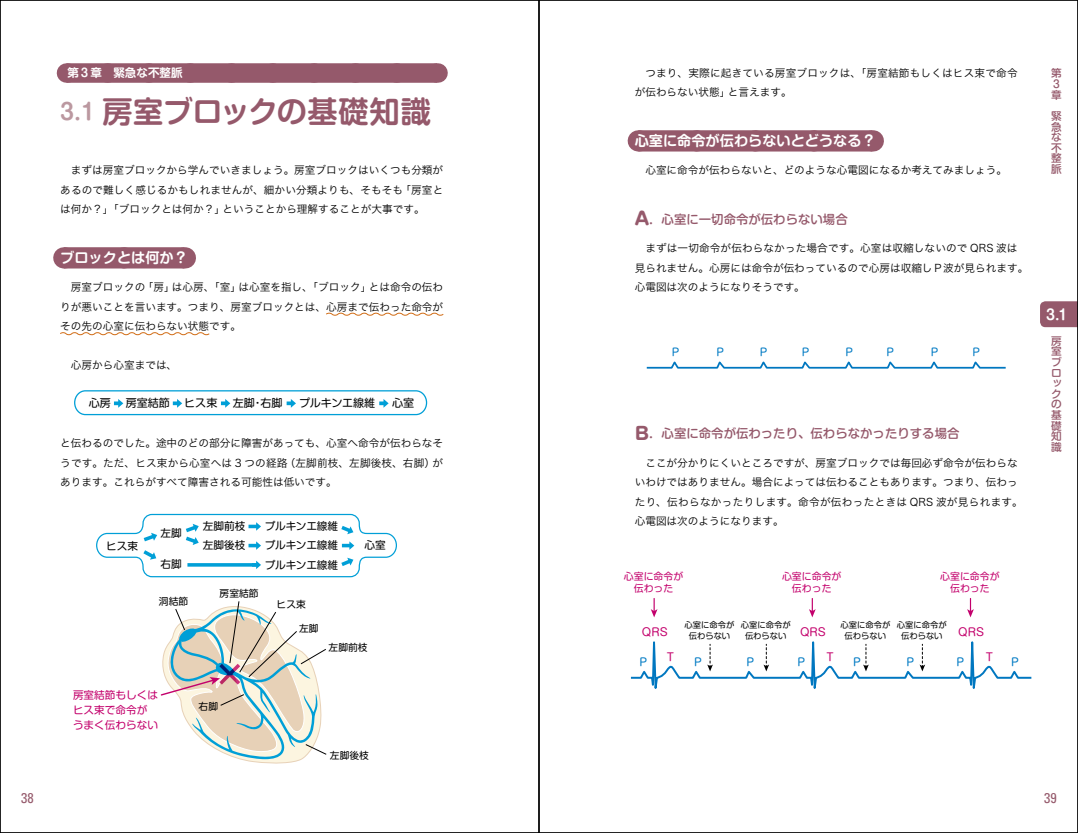
<style>
.page{position:relative;width:1078px;height:833px;background:#fff}
.page>*{position:absolute;margin:0;border:0;box-sizing:border-box;transform-origin:0 0}
.t1{font:700 30.12px "Shin M Go Pro De";color:#95596b}
.t2{font:700 14.12px "Shin M Go Pro De";color:#fff}
.t3{font:condensed 14.12px "Univers";color:#95596b}
.t4{font:500 12.38px "Shin M Go Pro";color:#95596b}
.t5{font:700 11.5px "Shin M Go Pro De";color:#fff}
.t6{font:11px "Shin M Go Pro";color:#000}
.t7{font:10.88px "Shin M Go Pro";color:#c3006c}
.t8{font:10.88px "Shin M Go Pro";color:#007ac3}
.t9{font:10.62px/19.5px "Hira Kaku Pro W3";color:#000;text-align:justify}
.t10{font:10.62px "Shin M Go Pro";color:#000}
.t11{font:10.62px/15.1px "Shin M Go Pro";color:#c3006c}
.t12{font:500 10.62px/10.6px "Shin M Go Pro";color:#95596b;text-align:justify}
.t13{font:10.62px "Shin M Go Pro";color:#007ac3}
.t14{font:9.88px/11.9px "Shin M Go Pro";color:#c3006c;text-align:center}
.t15{font:9.75px "Shin M Go Pro";color:#000}
.t16{font:8.25px/11.4px "Shin M Go Pro";color:#000;text-align:center}
.s1{font-size:22.12px;color:#bb98a0}
.s2{font-weight:700;font-size:17.38px}
</style>
<div class="page">
<svg style="left:1040px;top:301px;width:35px;height:26px"></svg>
<div style="left:66px;top:63px;width:371px;height:20px;background:#95596b"></div>
<svg style="left:108px;top:63px;width:308px;height:20px"></svg>
<svg style="left:437px;top:63px;width:1px;height:20px"></svg>
<div style="left:64px;top:247px;width:120px;height:21px;background:#95596b"></div>
<svg style="left:125px;top:247px;width:29px;height:1px"></svg>
<svg style="left:184px;top:247px;width:1px;height:21px"></svg>
<svg style="left:326px;top:312px;width:118px;height:4px"></svg>
<svg style="left:60px;top:332px;width:150px;height:4px"></svg>
<div style="left:74px;top:390px;width:353px;height:25px;border:1px solid #009fd7;border-radius:11px"></div>
<svg style="left:114px;top:399px;width:9px;height:9px"></svg>
<svg style="left:173px;top:399px;width:9px;height:9px"></svg>
<svg style="left:221px;top:399px;width:9px;height:9px"></svg>
<svg style="left:286px;top:399px;width:10px;height:9px"></svg>
<svg style="left:379px;top:399px;width:9px;height:9px"></svg>
<svg style="left:160px;top:601px;width:167px;height:163px"></svg>
<svg style="left:96px;top:513px;width:301px;height:65px"></svg>
<div style="left:638px;top:130px;width:234px;height:21px;background:#95596b"></div>
<svg style="left:696px;top:130px;width:146px;height:1px"></svg>
<svg style="left:872px;top:130px;width:1px;height:21px"></svg>
<svg style="left:646px;top:361px;width:360px;height:8px"></svg>
<svg style="left:630px;top:609px;width:402px;height:80px"></svg>
<svg style="left:650px;top:598px;width:7px;height:19px"></svg>
<svg style="left:808px;top:598px;width:7px;height:19px"></svg>
<svg style="left:966px;top:598px;width:7px;height:19px"></svg>
<svg style="left:707px;top:644px;width:5px;height:27px"></svg>
<svg style="left:763px;top:644px;width:6px;height:27px"></svg>
<svg style="left:862px;top:644px;width:6px;height:27px"></svg>
<svg style="left:919px;top:644px;width:5px;height:27px"></svg>
<p class="t5" style="left:67px;top:64px;width:117px">第３章　緊急な不整脈</p>
<p class="t1" style="left:60px;top:87px;width:372px"><span class="s1">3.1</span> 房室ブロックの基礎知識</p>
<p class="t9" style="left:60px;top:160px;width:384px;text-indent:11px">まずは房室ブロックから学んでいきましょう。房室ブロックはいくつも分類があるので難しく感じるかもしれませんが、細かい分類よりも、そもそも「房室とは何か？」「ブロックとは何か？」ということから理解することが大事です。</p>
<p class="t2" style="left:60px;top:246px;width:129px">ブロックとは何か？</p>
<p class="t9" style="left:60px;top:277px;width:384px;text-indent:11px">房室ブロックの「房」は心房、「室」は心室を指し、「ブロック」とは命令の伝わりが悪いことを言います。つまり、房室ブロックとは、心房まで伝わった命令がその先の心室に伝わらない状態です。</p>
<p class="t9" style="left:71px;top:355px;width:108px">心房から心室までは、</p>
<p class="t6" style="left:89px;top:394px;width:24px">心房</p>
<p class="t6" style="left:126px;top:394px;width:46px">房室結節</p>
<p class="t6" style="left:184px;top:394px;width:35px">ヒス束</p>
<p class="t6" style="left:233px;top:394px;width:51px">左脚・右脚</p>
<p class="t6" style="left:299px;top:394px;width:78px">プルキンエ線維</p>
<p class="t6" style="left:392px;top:394px;width:24px">心室</p>
<p class="t9" style="left:60px;top:432px;width:384px">と伝わるのでした。途中のどの部分に障害があっても、心室へ命令が伝わらなそうです。ただ、ヒス束から心室へは 3 つの経路（左脚前枝、左脚後枝、右脚）があります。これらがすべて障害される可能性は低いです。</p>
<p class="t10" style="left:106px;top:537px;width:33px">ヒス束</p>
<p class="t10" style="left:160px;top:524px;width:23px">左脚</p>
<p class="t10" style="left:203px;top:518px;width:44px">左脚前枝</p>
<p class="t10" style="left:265px;top:518px;width:75px">プルキンエ線維</p>
<p class="t10" style="left:203px;top:537px;width:44px">左脚後枝</p>
<p class="t10" style="left:265px;top:537px;width:75px">プルキンエ線維</p>
<p class="t10" style="left:364px;top:537px;width:23px">心室</p>
<p class="t10" style="left:160px;top:555px;width:23px">右脚</p>
<p class="t10" style="left:265px;top:556px;width:75px">プルキンエ線維</p>
<p class="t15" style="left:159px;top:593px;width:31px">洞結節</p>
<p class="t15" style="left:219px;top:585px;width:40px">房室結節</p>
<p class="t15" style="left:276px;top:596px;width:31px">ヒス束</p>
<p class="t15" style="left:299px;top:620px;width:21px">左脚</p>
<p class="t15" style="left:328px;top:639px;width:40px">左脚前枝</p>
<p class="t11" style="left:73px;top:686px;width:87px">房室結節もしくはヒス束で命令がうまく伝わらない</p>
<p class="t15" style="left:198px;top:698px;width:21px">右脚</p>
<p class="t15" style="left:330px;top:747px;width:40px">左脚後枝</p>
<p class="t9" style="left:634px;top:62px;width:384px;text-indent:11px">つまり、実際に起きている房室ブロックは、「房室結節もしくはヒス束で命令が伝わらない状態」と言えます。</p>
<p class="t2" style="left:634px;top:129px;width:242px">心室に命令が伝わらないとどうなる？</p>
<p class="t9" style="left:645px;top:160px;width:363px">心室に命令が伝わらないと、どのような心電図になるか考えてみましょう。</p>
<p class="t4" style="left:634px;top:209px;width:214px"><span class="s2">A</span>．心室に一切命令が伝わらない場合</p>
<p class="t9" style="left:634px;top:238px;width:395px;text-align:left;text-indent:11px">まずは一切命令が伝わらなかった場合です。心室は収縮しないので QRS 波は見られません。心房には命令が伝わっているので心房は収縮し P 波が見られます。心電図は次のようになりそうです。</p>
<p class="t13" style="left:671px;top:343px;width:9px">P</p>
<p class="t13" style="left:716px;top:343px;width:9px">P</p>
<p class="t13" style="left:759px;top:343px;width:9px">P</p>
<p class="t13" style="left:801px;top:343px;width:9px">P</p>
<p class="t13" style="left:845px;top:343px;width:9px">P</p>
<p class="t13" style="left:886px;top:343px;width:9px">P</p>
<p class="t13" style="left:930px;top:343px;width:9px">P</p>
<p class="t13" style="left:972px;top:343px;width:9px">P</p>
<p class="t4" style="left:634px;top:423px;width:326px"><span class="s2">B</span>．心室に命令が伝わったり、伝わらなかったりする場合</p>
<p class="t9" style="left:634px;top:452px;width:389px;text-align:left;text-indent:11px">ここが分かりにくいところですが、房室ブロックでは毎回必ず命令が伝わらないわけではありません。場合によっては伝わることもあります。つまり、伝わったり、伝わらなかったりします。命令が伝わったときは QRS 波が見られます。心電図は次のようになります。</p>
<p class="t14" style="left:623px;top:569px;width:61px">心室に命令が伝わった</p>
<p class="t14" style="left:782px;top:569px;width:61px">心室に命令が伝わった</p>
<p class="t14" style="left:940px;top:569px;width:61px">心室に命令が伝わった</p>
<p class="t7" style="left:641px;top:623px;width:27px">QRS</p>
<p class="t16" style="left:684px;top:618px;width:51px">心室に命令が伝わらない</p>
<p class="t16" style="left:740px;top:618px;width:51px">心室に命令が伝わらない</p>
<p class="t16" style="left:840px;top:618px;width:51px">心室に命令が伝わらない</p>
<p class="t16" style="left:896px;top:618px;width:51px">心室に命令が伝わらない</p>
<p class="t7" style="left:800px;top:623px;width:27px">QRS</p>
<p class="t7" style="left:958px;top:623px;width:27px">QRS</p>
<p class="t7" style="left:666px;top:648px;width:9px">T</p>
<p class="t7" style="left:826px;top:648px;width:9px">T</p>
<p class="t7" style="left:985px;top:648px;width:9px">T</p>
<p class="t8" style="left:639px;top:653px;width:9px">P</p>
<p class="t8" style="left:694px;top:653px;width:9px">P</p>
<p class="t8" style="left:746px;top:653px;width:9px">P</p>
<p class="t8" style="left:797px;top:653px;width:9px">P</p>
<p class="t8" style="left:853px;top:653px;width:9px">P</p>
<p class="t8" style="left:906px;top:653px;width:9px">P</p>
<p class="t8" style="left:956px;top:653px;width:9px">P</p>
<p class="t8" style="left:1010px;top:653px;width:9px">P</p>
<p class="t12" style="left:1051px;top:67px;width:12px;text-align:left">第<br>３章</p>
<p class="t12" style="left:1051px;top:109px;width:12px">緊急な不整脈</p>
<p class="t2" style="left:1046px;top:303px;width:23px">3.1</p>
<p class="t12" style="left:1051px;top:334px;width:12px">房室ブロックの基礎知識</p>
<p class="t3" style="left:21px;top:788px;width:14px">38</p>
<p class="t3" style="left:1043px;top:788px;width:14px">39</p>
</div>
